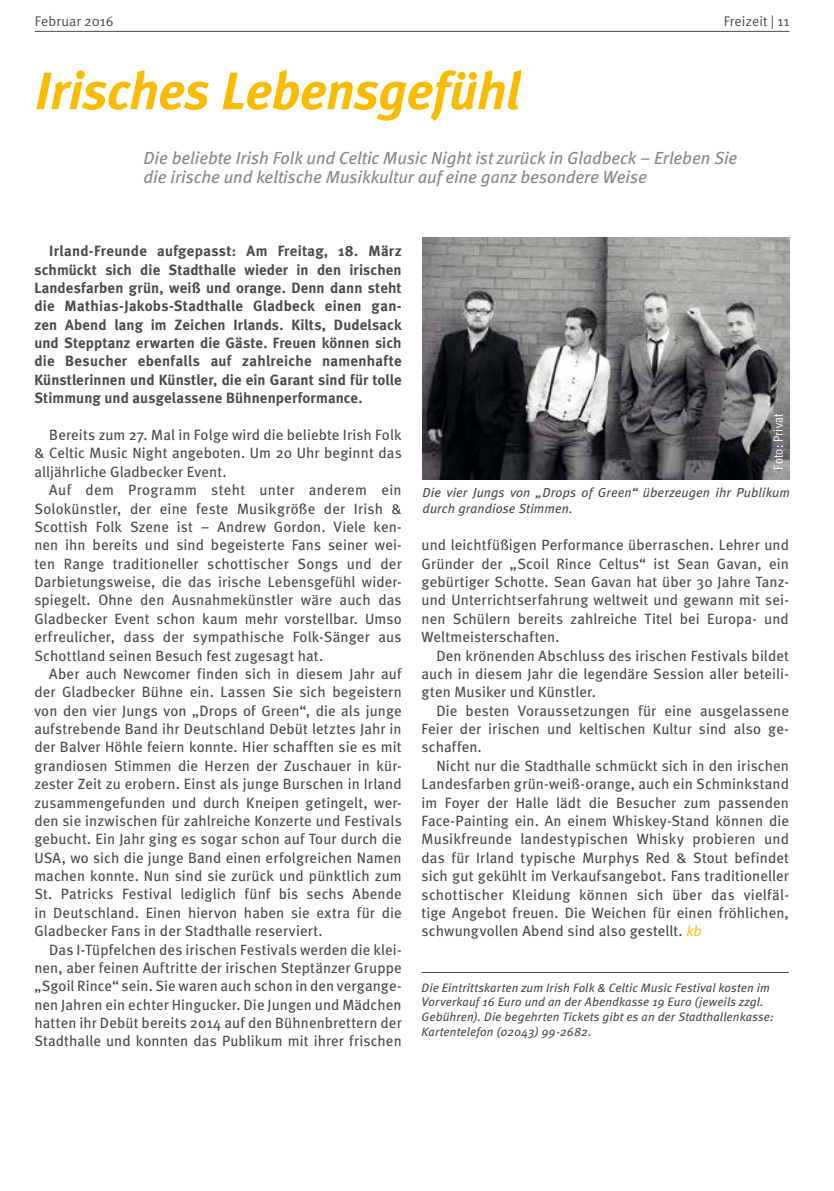
<style>
.page{position:relative;width:834px;height:1191px;background:#fff}
.page>*{position:absolute;margin:0;border:0;box-sizing:border-box;transform-origin:0 0}
.t1{font:italic 700 52.5px "Meta";letter-spacing:-.01em;color:#fabb00}
.t2{font:italic 17.5px/18.4px "Meta";color:#87888a}
.t3{font:14.88px/18.4px "Meta";letter-spacing:.01em;color:#4b4b4d;text-align:justify}
.t4{font:700 14.88px/18.4px "Meta";letter-spacing:.005em;color:#4b4b4d;text-align:justify}
.t5{font:14px "Meta Normal";letter-spacing:.01em;color:#4b4b4d}
.t6{font:italic 13.12px/15.8px "Meta";letter-spacing:.01em;color:#4b4b4d}
.t7{font:13.12px "Meta Cond Normal";letter-spacing:.015em;color:#fff}
.t8{font:italic 12.25px/14.7px "Meta";letter-spacing:.01em;color:#4b4b4d}
.s1{font-family:"Meta Normal";font-style:italic;color:#fabb00}
</style>
<div class="page">
<hr style="left:35px;top:31px;width:754px;height:1px;background:#4b4b4d">
<hr style="left:421px;top:972px;width:367px;height:1px;background:#4b4b4d">
<img style="left:422px;top:238px;width:367px;height:241px">
<p class="t5" style="left:35px;top:13px;width:81px">Februar 2016</p>
<p class="t5" style="left:723px;top:13px;width:67px">Freizeit | 11</p>
<h1 class="t1" style="left:35px;top:58px;width:486px">Irisches Lebensgefühl</h1>
<p class="t2" style="left:143px;top:149px;width:595px">Die beliebte Irish Folk und Celtic Music Night ist zurück in Gladbeck – Erleben Sie die irische und keltische Musikkultur auf eine ganz besondere Weise</p>
<p class="t4" style="left:34px;top:241px;width:369px;text-indent:15px">Irland-Freunde aufgepasst: Am Freitag, 18. März schmückt sich die Stadthalle wieder in den irischen Landesfarben grün, weiß und orange. Denn dann steht die Mathias-Jakobs-Stadthalle Gladbeck einen gan&shy;zen Abend lang im Zeichen Irlands. Kilts, Dudelsack und Stepptanz erwarten die Gäste. Freuen können sich die Besucher ebenfalls auf zahlreiche namenhafte Künstlerinnen und Künstler, die ein Garant sind für tolle Stimmung und ausgelassene Bühnenperformance.</p>
<p class="t3" style="left:34px;top:425px;width:369px;text-indent:15px">Bereits zum 27. Mal in Folge wird die beliebte Irish Folk &amp; Celtic Music Night angeboten. Um 20 Uhr beginnt das alljährliche Gladbecker Event.</p>
<p class="t3" style="left:34px;top:480px;width:369px;text-indent:15px">Auf dem Programm steht unter anderem ein Solokünstler, der eine feste Musikgröße der Irish &amp; Scottish Folk Szene ist – Andrew Gordon. Viele ken&shy;nen ihn bereits und sind begeisterte Fans seiner wei&shy;ten Range traditioneller schottischer Songs und der Darbietungsweise, die das irische Lebensgefühl wider&shy;spiegelt. Ohne den Ausnahmekünstler wäre auch das Gladbecker Event schon kaum mehr vorstellbar. Umso erfreulicher, dass der sympathische Folk-Sänger aus Schottland seinen Besuch fest zugesagt hat.</p>
<p class="t3" style="left:34px;top:664px;width:369px;text-indent:15px">Aber auch Newcomer finden sich in diesem Jahr auf der Gladbecker Bühne ein. Lassen Sie sich begeistern von den vier Jungs von „Drops of Green“, die als junge aufstrebende Band ihr Deutschland Debüt letztes Jahr in der Balver Höhle feiern konnte. Hier schafften sie es mit grandiosen Stimmen die Herzen der Zuschauer in kür&shy;zester Zeit zu erobern. Einst als junge Burschen in Irland zusammengefunden und durch Kneipen getingelt, wer&shy;den sie inzwischen für zahlreiche Konzerte und Festivals gebucht. Ein Jahr ging es sogar schon auf Tour durch die USA, wo sich die junge Band einen erfolgreichen Namen machen konnte. Nun sind sie zurück und pünktlich zum St. Patricks Festival lediglich fünf bis sechs Abende in Deutschland. Einen hiervon haben sie extra für die Gladbecker Fans in der Stadthalle reserviert.</p>
<p class="t3" style="left:34px;top:940px;width:369px;text-indent:15px">Das I-Tüpfelchen des irischen Festivals werden die klei&shy;nen, aber feinen Auftritte der irischen Steptänzer Gruppe „Sgoil Rince“ sein. Sie waren auch schon in den vergange&shy;nen Jahren ein echter Hingucker. Die Jungen und Mädchen hatten ihr Debüt bereits 2014 auf den Bühnenbrettern der Stadthalle und konnten das Publikum mit ihrer frischen</p>
<p class="t7" style="left:770px;top:469px;width:58px;rotate:-90deg">Foto: Privat</p>
<p class="t6" style="left:422px;top:484px;width:369px">Die vier Jungs von „Drops of Green“ überzeugen ihr Publikum durch grandiose Stimmen.</p>
<p class="t3" style="left:421px;top:535px;width:369px">und leichtfüßigen Performance überraschen. Lehrer und Gründer der „Scoil Rince Celtus“ ist Sean Gavan, ein gebürtiger Schotte. Sean Gavan hat über 30 Jahre Tanz&shy;und Unterrichtserfahrung weltweit und gewann mit sei&shy;nen Schülern bereits zahlreiche Titel bei Europa- und Weltmeisterschaften.</p>
<p class="t3" style="left:421px;top:646px;width:369px;text-indent:15px">Den krönenden Abschluss des irischen Festivals bildet auch in diesem Jahr die legendäre Session aller beteili&shy;gten Musiker und Künstler.</p>
<p class="t3" style="left:421px;top:701px;width:369px;text-indent:15px">Die besten Voraussetzungen für eine ausgelassene Feier der irischen und keltischen Kultur sind also ge&shy;schaffen.</p>
<p class="t3" style="left:421px;top:756px;width:369px;text-indent:15px">Nicht nur die Stadthalle schmückt sich in den irischen Landesfarben grün-weiß-orange, auch ein Schminkstand im Foyer der Halle lädt die Besucher zum passenden Face-Painting ein. An einem Whiskey-Stand können die Musikfreunde landestypischen Whisky probieren und das für Irland typische Murphys Red &amp; Stout befindet sich gut gekühlt im Verkaufsangebot. Fans traditioneller schottischer Kleidung können sich über das vielfäl&shy;tige Angebot freuen. Die Weichen für einen fröhlichen, schwungvollen Abend sind also gestellt. <span class="s1">kb</span></p>
<p class="t8" style="left:421px;top:979px;width:353px">Die Eintrittskarten zum Irish Folk &amp; Celtic Music Festival kosten im Vorverkauf 16 Euro und an der Abendkasse 19 Euro (jeweils zzgl.<br>Gebühren). Die begehrten Tickets gibt es an der Stadthallenkasse:<br>Kartentelefon (02043) 99-2682.</p>
</div>
